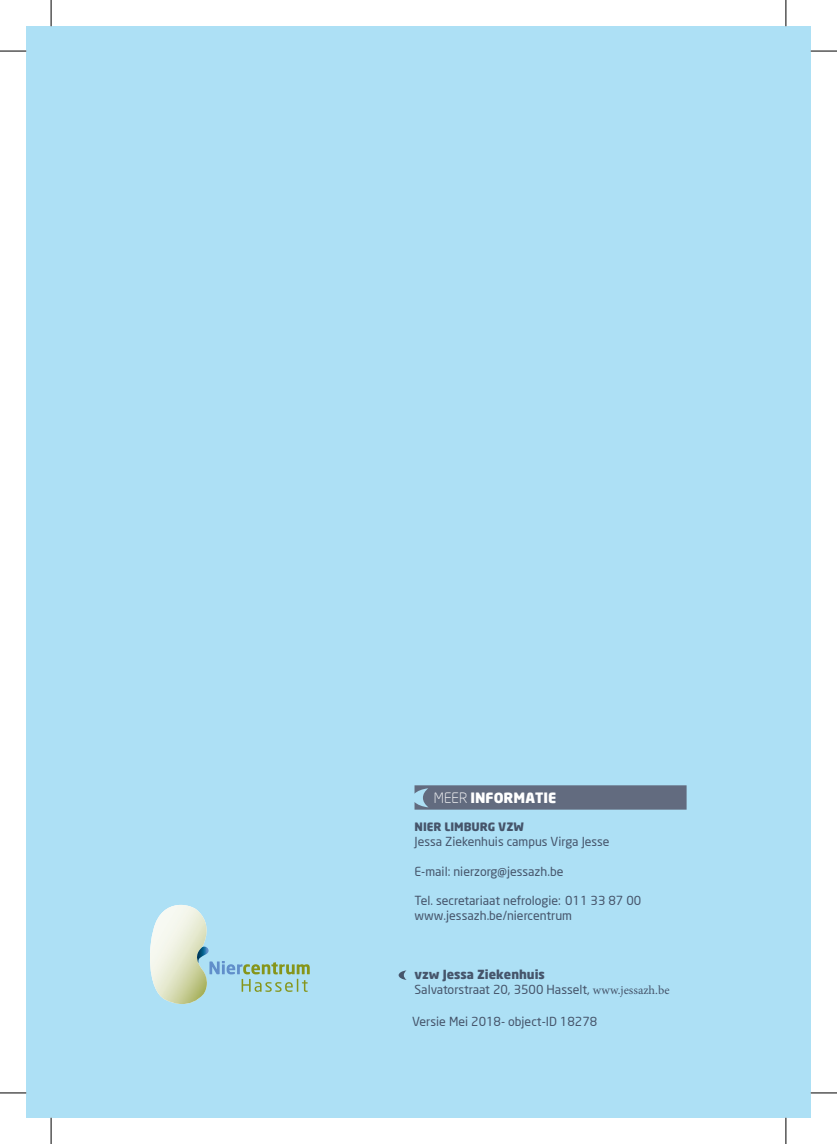
<style>
.page{position:relative;width:837px;height:1144px;background:#fff}
.page>*{position:absolute;margin:0;border:0;box-sizing:border-box;transform-origin:0 0}
.t1{font:900 14px "Neo Sans";color:#fff}
.t2{font:12.25px/14.7px "Neo Sans";color:#46556b}
.t3{font:900 11.38px "Neo Sans";color:#46556b}
.s1{font-weight:300}
.s2{font-weight:900}
.s3{font-family:"Minion Pro"}
</style>
<div class="page">
<div style="left:26px;top:26px;width:784px;height:1092px;background:#ade0f5"></div>
<svg style="left:398px;top:970px;width:8px;height:10px"></svg>
<svg style="left:150px;top:905px;width:159px;height:99px"></svg>
<svg style="left:414px;top:785px;width:272px;height:25px;background:#657084"></svg>
<svg style="left:0;top:51px;width:26px;height:1px"></svg>
<svg style="left:810px;top:51px;width:26px;height:1px"></svg>
<svg style="left:0;top:1092px;width:26px;height:1px"></svg>
<svg style="left:810px;top:1092px;width:26px;height:1px"></svg>
<svg style="left:51px;top:0;width:1px;height:26px"></svg>
<svg style="left:51px;top:1118px;width:1px;height:26px"></svg>
<svg style="left:785px;top:0;width:1px;height:26px"></svg>
<svg style="left:785px;top:1118px;width:1px;height:26px"></svg>
<p class="t1" style="left:434px;top:788px;width:124px"><span class="s1">MEER</span> INFORMATIE</p>
<p class="t3" style="left:414px;top:820px;width:111px">NIER LIMBURG VZW</p>
<p class="t2" style="left:414px;top:834px;width:196px">Jessa Ziekenhuis campus Virga Jesse</p>
<p class="t2" style="left:414px;top:863px;width:150px">E-mail: nierzorg@jessazh.be</p>
<p class="t2" style="left:414px;top:893px;width:228px">Tel. secretariaat nefrologie: 011 33 87 00 www.jessazh.be/niercentrum</p>
<p class="t2" style="left:414px;top:967px;width:256px"><span class="s2">vzw Jessa Ziekenhuis<br></span>Salvatorstraat 20, 3500 Hasselt, <span class="s3">www.jessazh.be</span></p>
<p class="t2" style="left:412px;top:1014px;width:186px">Versie Mei 2018- object-ID 18278</p>
</div>
